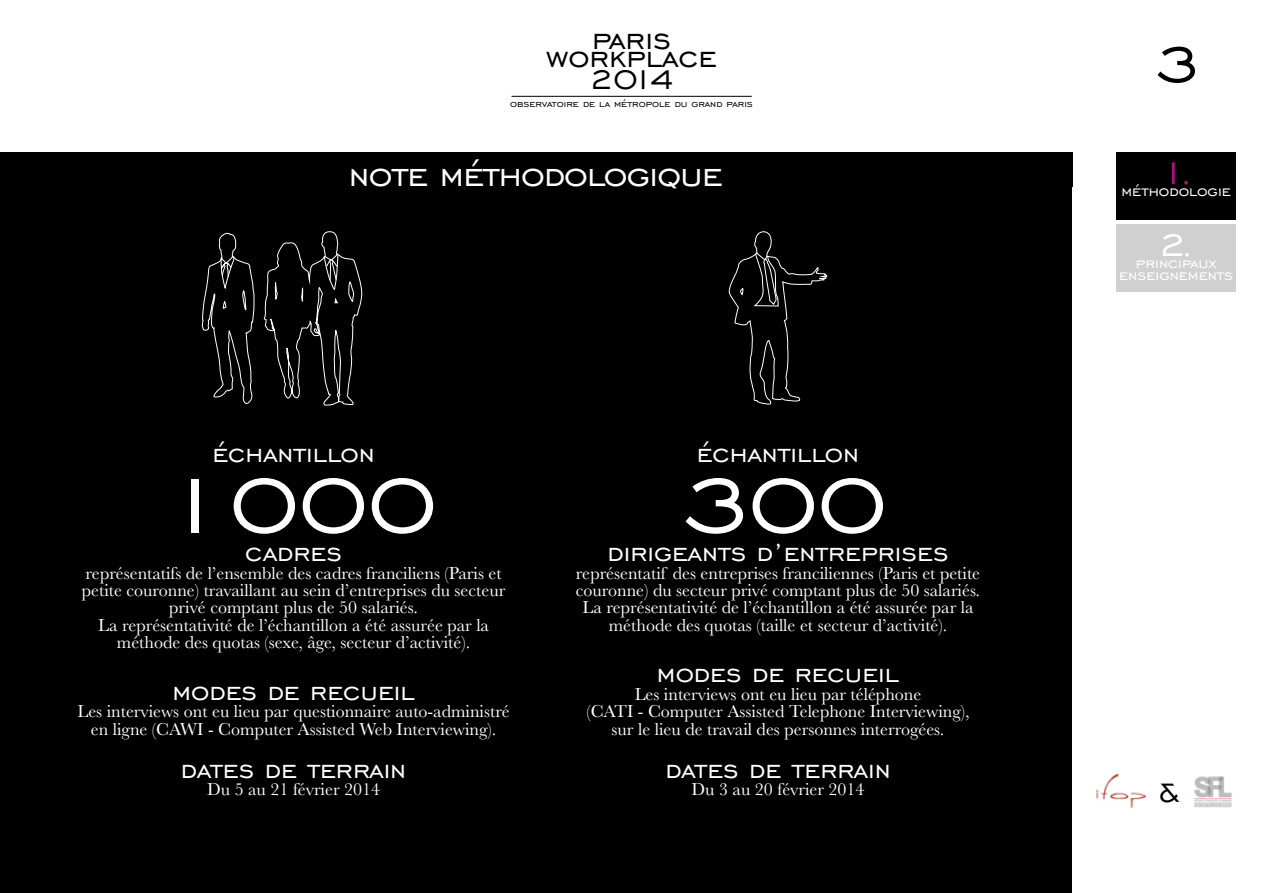
<style>
.page{position:relative;width:1263px;height:893px;background:#fff}
.page>*{position:absolute;margin:0;border:0;box-sizing:border-box;transform-origin:0 0}
.t1{font:103.5px "Engravers Gothic BT";color:#fff}
.t2{font:67.5px "Engravers Gothic BT";color:#000}
.t3{font:42.15px "Engravers Gothic BT";color:#b11280}
.t4{font:42.15px "Engravers Gothic BT";color:#fff}
.t5{font:40.8px "Engravers Gothic BT";letter-spacing:-.02em;color:#fff}
.t6{font:36.3px "Engravers Gothic BT";color:#000}
.t7{font:34.05px "Engravers Gothic BT";color:#000}
.t8{font:31.5px "Engravers Gothic BT";color:#fff}
.t9{font:18.15px "Engravers Gothic BT";color:#fff}
.t10{font:18px/17.4px "Baskerville";color:#fff;text-align:center}
.t11{font:12px "Engravers Gothic BT";color:#000}
</style>
<div class="page">
<div style="left:0;top:186px;width:1071px;height:707px;background:#000"></div>
<div style="left:1117px;top:152px;width:119px;height:68px;background:#000"></div>
<div style="left:1117px;top:224px;width:119px;height:67px;background:#d0d0d0"></div>
<img style="left:1096px;top:773px;width:51px;height:36px">
<img style="left:1194px;top:776px;width:38px;height:32px">
<div style="left:0;top:152px;width:1072px;height:34px;background:#000"></div>
<svg style="left:728px;top:231px;width:100px;height:174px"></svg>
<svg style="left:202px;top:231px;width:160px;height:175px"></svg>
<hr style="left:512px;top:96px;width:240px;height:1px;background:#000">
<h3 class="t6" style="left:592px;top:19px;width:80px">paris</h3>
<h3 class="t6" style="left:546px;top:37px;width:172px">workplace</h3>
<h3 class="t6" style="left:589px;top:59px;width:86px">2014</h3>
<p class="t11" style="left:510px;top:97px;width:244px">observatoire de la métropole du grand paris</p>
<h3 class="t5" style="left:349px;top:152px;width:375px">note méthodologique</h3>
<h3 class="t8" style="left:212px;top:436px;width:164px">échantillon</h3>
<h1 class="t1" style="left:161px;top:447px;width:278px">1000</h1>
<h3 class="t8" style="left:245px;top:535px;width:98px">cadres</h3>
<p class="t10" style="left:82px;top:564px;width:425px">représentatifs de l’ensemble des cadres franciliens (Paris et petite couronne) travaillant au sein d’entreprises du secteur privé comptant plus de 50 salariés.<br>La représentativité de l’échantillon a été assurée par la méthode des quotas (sexe, âge, secteur d’activité).</p>
<h3 class="t8" style="left:173px;top:674px;width:244px">modes de recueil</h3>
<p class="t10" style="left:77px;top:703px;width:434px">Les interviews ont eu lieu par questionnaire auto-administré en ligne (CAWI - Computer Assisted Web Interviewing).</p>
<h3 class="t8" style="left:181px;top:752px;width:227px">dates de terrain</h3>
<p class="t10" style="left:207px;top:781px;width:174px">Du 5 au 21 février 2014</p>
<h3 class="t8" style="left:697px;top:436px;width:164px">échantillon</h3>
<h1 class="t1" style="left:680px;top:447px;width:209px">300</h1>
<h3 class="t8" style="left:607px;top:535px;width:343px">dirigeants d’entreprises</h3>
<p class="t10" style="left:576px;top:564px;width:406px">représentatif des entreprises franciliennes (Paris et petite couronne) du secteur privé comptant plus de 50 salariés.<br>La représentativité de l’échantillon a été assurée par la méthode des quotas (taille et secteur d’activité).</p>
<h3 class="t8" style="left:657px;top:656px;width:244px">modes de recueil</h3>
<p class="t10" style="left:586px;top:685px;width:385px">Les interviews ont eu lieu par téléphone<br>(CATI - Computer Assisted Telephone Interviewing), sur le lieu de travail des personnes interrogées.</p>
<h3 class="t8" style="left:665px;top:752px;width:227px">dates de terrain</h3>
<p class="t10" style="left:691px;top:781px;width:174px">Du 3 au 20 février 2014</p>
<h2 class="t2" style="left:1154px;top:26px;width:47px">3</h2>
<h3 class="t3" style="left:1159px;top:149px;width:35px">1.</h3>
<p class="t9" style="left:1121px;top:181px;width:111px">méthodologie</p>
<h3 class="t4" style="left:1158px;top:221px;width:38px">2.</h3>
<p class="t9" style="left:1136px;top:253px;width:82px">principaux</p>
<p class="t9" style="left:1119px;top:265px;width:116px">enseignements</p>
<h3 class="t7" style="left:1158px;top:774px;width:23px">&amp;</h3>
</div>
